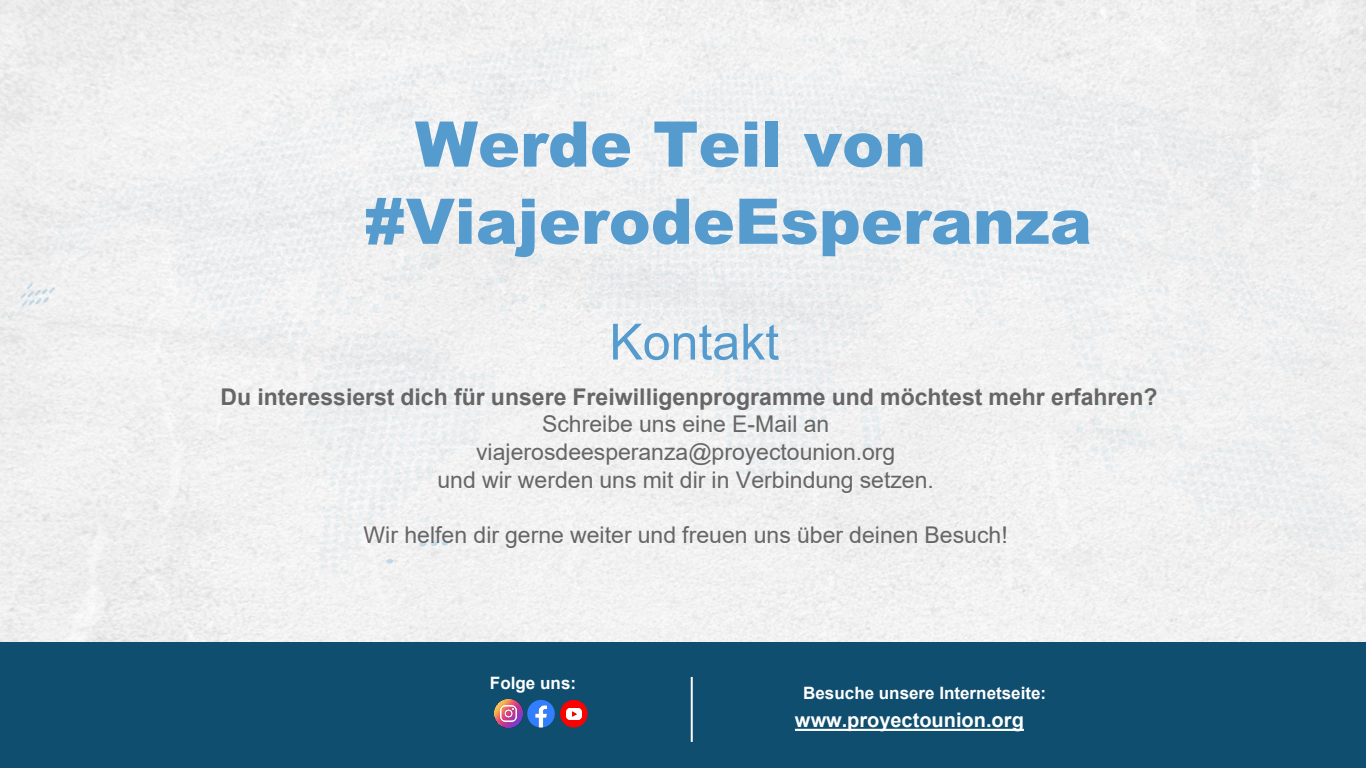
<style>
.page{position:relative;width:1366px;height:768px;background:#fff}
.page>*{position:absolute;margin:0;border:0;box-sizing:border-box;transform-origin:0 0}
.t1{font:900 63px/77.2px "Arial";color:#569bce}
.t2{font:50px "Arial";color:#569bce}
.t3{font:23px "Arial";color:#666}
.t4{font:700 23px "Arial";color:#666}
.t5{font:700 20px "Arial";color:#fff}
.t6{font:700 17px "Arial";color:#fff}
</style>
<div class="page">
<img style="left:1px;top:310px;width:20px;height:9px">
<svg style="left:7px;top:295px;width:5px;height:6px"></svg>
<svg style="left:21px;top:283px;width:25px;height:24px"></svg>
<img style="left:46px;top:36px;width:1312px;height:539px">
<div style="left:0;top:642px;width:1366px;height:126px;background:#0f4e6e"></div>
<svg style="left:795px;top:729px;width:229px;height:2px"></svg>
<hr style="left:691px;top:677px;width:2px;height:65px;background:#fff">
<img style="left:494px;top:700px;width:28px;height:28px">
<img style="left:500px;top:706px;width:16px;height:16px">
<svg style="left:527px;top:700px;width:61px;height:28px"></svg>
<img style="left:566px;top:708px;width:15px;height:11px">
<h2 class="t1" style="left:364px;top:104px;width:729px;text-indent:51px">Werde Teil von #ViajerodeEsperanza</h2>
<p class="t2" style="left:609px;top:308px;width:171px">Kontakt</p>
<p class="t4" style="left:221px;top:381px;width:938px">Du interessierst dich für unsere Freiwilligenprogramme und möchtest mehr erfahren?</p>
<p class="t3" style="left:542px;top:408px;width:289px">Schreibe uns eine E-Mail an</p>
<p class="t3" style="left:476px;top:437px;width:421px">viajerosdeesperanza@proyectounion.org</p>
<p class="t3" style="left:437px;top:464px;width:498px">und wir werden uns mit dir in Verbindung setzen.</p>
<p class="t3" style="left:364px;top:519px;width:646px">Wir helfen dir gerne weiter und freuen uns über deinen Besuch!</p>
<p class="t6" style="left:490px;top:671px;width:88px">Folge uns:</p>
<p class="t6" style="left:803px;top:681px;width:245px">Besuche unsere Internetseite:</p>
<p class="t5" style="left:795px;top:706px;width:230px">www.proyectounion.org</p>
</div>
